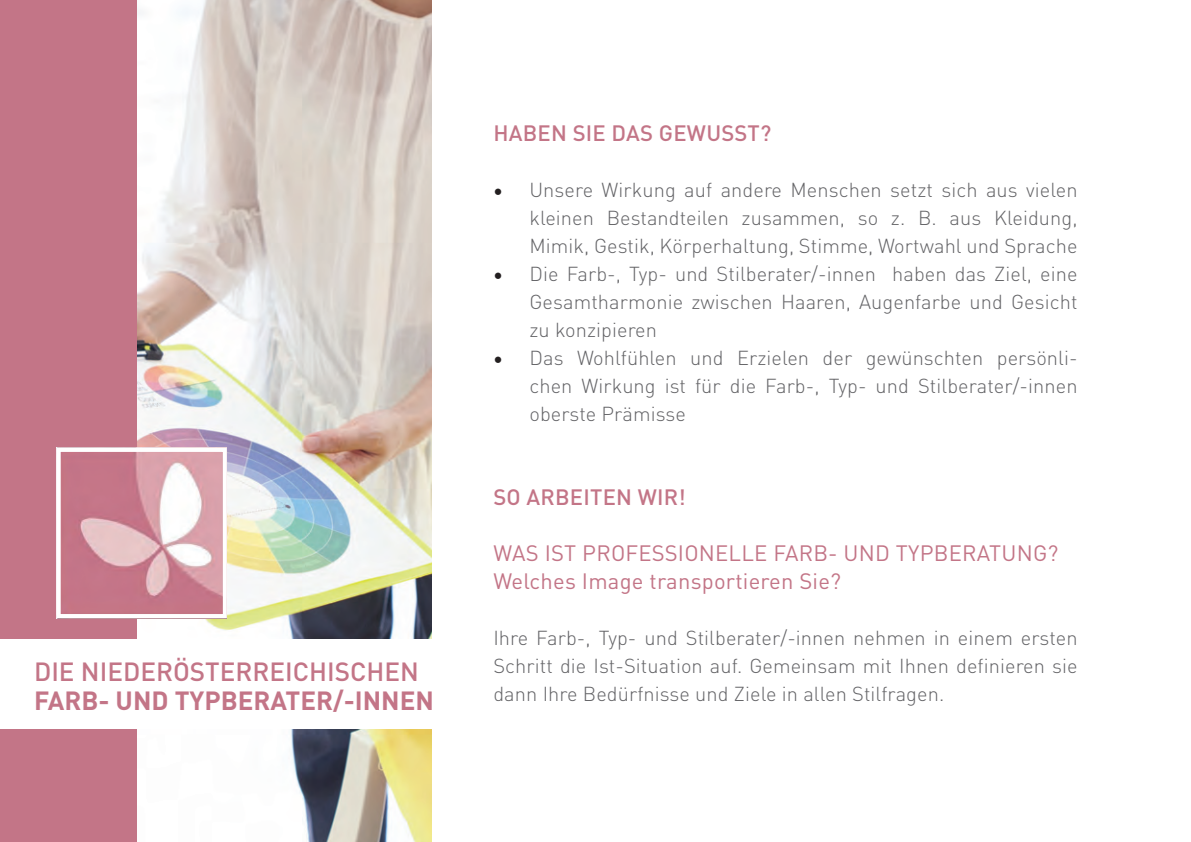
<style>
.page{position:relative;width:1191px;height:842px;background:#fff}
.page>*{position:absolute;margin:0;border:0;box-sizing:border-box;transform-origin:0 0}
.t1{font:500 26px "DIN";color:#c37587}
.t2{font:700 26px "DIN";color:#c37587}
.t3{font:22px/28px "DIN";letter-spacing:.01em;color:#c37587}
.t4{font:500 22px "DIN";letter-spacing:.01em;color:#c37587}
.t5{font:300 20px/28px "DIN";letter-spacing:.005em;color:#636366;text-align:justify}
.s1{font-family:"Minion Pro";font-weight:400;font-size:24px;color:#231f20}
</style>
<div class="page">
<img style="left:136px;top:0;width:295px;height:842px">
<div style="left:0;top:0;width:136px;height:842px;background:#c37587"></div>
<img style="left:79px;top:453px;width:143px;height:160px">
<div style="left:57px;top:448px;width:170px;height:170px;border:4px solid #fff"></div>
<div style="left:0;top:639px;width:455px;height:90px;background:#fff"></div>
<h1 class="t1" style="left:34px;top:655px;width:386px">DIE NIEDERÖSTERREICHISCHEN</h1>
<h1 class="t2" style="left:34px;top:683px;width:401px">FARB- UND TYPBERATER/-INNEN</h1>
<p class="t4" style="left:493px;top:119px;width:279px">HABEN SIE DAS GEWUSST?</p>
<p class="t5" style="left:529px;top:176px;width:550px;text-indent:-36px"><span class="s1">•</span> Unsere Wirkung auf andere Menschen setzt sich aus vielen kleinen Bestandteilen zusammen, so z. B. aus Kleidung, Mimik, Gestik, Körperhaltung, Stimme, Wortwahl und Sprache</p>
<p class="t5" style="left:529px;top:260px;width:549px;text-indent:-36px"><span class="s1">•</span> Die Farb-, Typ- und Stilberater/-innen haben das Ziel, eine Gesamtharmonie zwischen Haaren, Augenfarbe und Gesicht zu konzipieren</p>
<p class="t5" style="left:529px;top:344px;width:549px;text-indent:-36px"><span class="s1">•</span> Das Wohlfühlen und Erzielen der gewünschten persönli&shy;chen Wirkung ist für die Farb-, Typ- und Stilberater/-innen oberste Prämisse</p>
<p class="t4" style="left:493px;top:483px;width:194px">SO ARBEITEN WIR!</p>
<p class="t3" style="left:493px;top:539px;width:566px">WAS IST PROFESSIONELLE FARB- UND TYPBERATUNG?<br>Welches Image transportieren Sie?</p>
<p class="t5" style="left:493px;top:624px;width:585px">Ihre Farb-, Typ- und Stilberater/-innen nehmen in einem ersten Schritt die Ist-Situation auf. Gemeinsam mit Ihnen definieren sie dann Ihre Bedürfnisse und Ziele in allen Stilfragen.</p>
</div>
